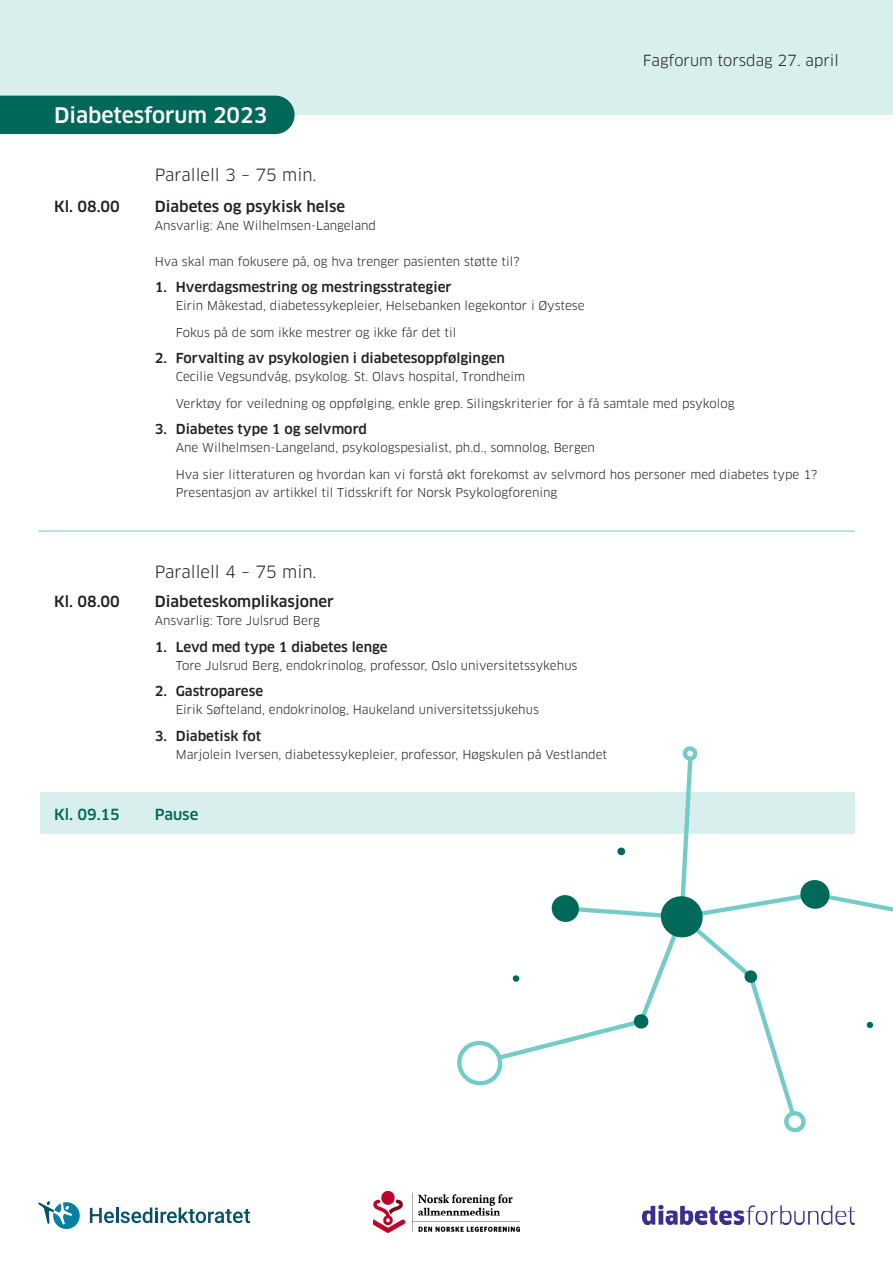
<style>
.page{position:relative;width:893px;height:1263px;background:#fff}
.page>*{position:absolute;margin:0;border:0;box-sizing:border-box;transform-origin:0 0}
.Tittel_dag_hvit{font:500 21px "Clan OT";color:#fff}
.Tittel_hendelse_tema{font:16.5px "Clan OT";color:#231f20}
.Brødtekst{font:500 15px "Clan OT";color:#231f20}
.Brødtekst-2{font:15px "Clan OT";color:#231f20}
.Tittel_hendelse_tema-2{font:500 15px "Clan OT";color:#231f20}
.Tittel_hendelse_tema-3{font:500 15px "Clan OT";color:#006959}
.Brødtekst-3{font:500 13.5px "Clan OT";color:#231f20}
.Brødtekst-4{font:12px/18px "Clan OT";color:#231f20}
</style>
<div class="page">
<svg style="left:38px;top:1201px;width:42px;height:28px"></svg>
<svg style="left:90px;top:1207px;width:160px;height:16px"></svg>
<img style="left:643px;top:1205px;width:212px;height:20px">
<img style="left:374px;top:1191px;width:145px;height:41px">
<hr style="left:38px;top:531px;width:817px;height:1px;background:#73ccc7">
<div style="left:40px;top:793px;width:815px;height:41px;background:#d9efee"></div>
<div style="left:0;top:0;width:893px;height:115px;background:#d9efee"></div>
<div style="left:0;top:96px;width:295px;height:38px;background:#006858"></div>
<svg style="left:506px;top:940px;width:288px;height:169px"></svg>
<svg style="left:457px;top:1040px;width:49px;height:46px"></svg>
<svg style="left:784px;top:1109px;width:22px;height:24px"></svg>
<svg style="left:744px;top:969px;width:14px;height:15px"></svg>
<svg style="left:633px;top:1013px;width:16px;height:17px"></svg>
<svg style="left:512px;top:975px;width:8px;height:7px"></svg>
<svg style="left:866px;top:1021px;width:7px;height:7px"></svg>
<svg style="left:550px;top:746px;width:343px;height:194px"></svg>
<p class="Tittel_dag_hvit" style="left:54px;top:103px;width:215px">Diabetesforum 2023</p>
<p class="Tittel_hendelse_tema" style="left:155px;top:165px;width:163px">Parallell 3 – 75 min.</p>
<p class="Brødtekst-2" style="left:643px;top:51px;width:197px">Fagforum torsdag 27. april</p>
<p class="Tittel_hendelse_tema-2" style="left:54px;top:197px;width:67px">Kl. 08.00</p>
<p class="Tittel_hendelse_tema-2" style="left:54px;top:593px;width:67px">Kl. 08.00</p>
<p class="Brødtekst" style="left:155px;top:197px;width:192px">Diabetes og psykisk helse</p>
<p class="Brødtekst-4" style="left:155px;top:216px;width:223px">Ansvarlig: Ane Wilhelmsen-Langeland</p>
<p class="Brødtekst-4" style="left:155px;top:252px;width:366px">Hva skal man fokusere på, og hva trenger pasienten støtte til?</p>
<p class="Brødtekst-3" style="left:155px;top:279px;width:298px">1. Hverdagsmestring og mestringsstrategier</p>
<p class="Brødtekst-4" style="left:176px;top:297px;width:410px">Eirin Måkestad, diabetessykepleier, Helsebanken legekontor i Øystese</p>
<p class="Brødtekst-4" style="left:176px;top:323px;width:282px">Fokus på de som ikke mestrer og ikke får det til</p>
<p class="Brødtekst-3" style="left:155px;top:350px;width:352px">2. Forvalting av psykologien i diabetesoppfølgingen</p>
<p class="Brødtekst-4" style="left:176px;top:368px;width:351px">Cecilie Vegsundvåg, psykolog. St. Olavs hospital, Trondheim</p>
<p class="Brødtekst-4" style="left:176px;top:394px;width:560px">Verktøy for veiledning og oppfølging, enkle grep. Silingskriterier for å få samtale med psykolog</p>
<p class="Brødtekst-3" style="left:155px;top:421px;width:214px">3. Diabetes type 1 og selvmord</p>
<p class="Brødtekst-4" style="left:176px;top:439px;width:421px">Ane Wilhelmsen-Langeland, psykologspesialist, ph.d., somnolog, Bergen</p>
<p class="Brødtekst-4" style="left:176px;top:465px;width:643px">Hva sier litteraturen og hvordan kan vi forstå økt forekomst av selvmord hos personer med diabetes type 1?<br>Presentasjon av artikkel til Tidsskrift for Norsk Psykologforening</p>
<p class="Tittel_hendelse_tema" style="left:155px;top:562px;width:163px">Parallell 4 – 75 min.</p>
<p class="Brødtekst" style="left:155px;top:593px;width:181px">Diabeteskomplikasjoner</p>
<p class="Brødtekst-4" style="left:155px;top:612px;width:167px">Ansvarlig: Tore Julsrud Berg</p>
<p class="Brødtekst-3" style="left:155px;top:639px;width:234px">1. Levd med type 1 diabetes lenge</p>
<p class="Brødtekst-4" style="left:176px;top:656px;width:403px">Tore Julsrud Berg, endokrinolog, professor, Oslo universitetssykehus</p>
<p class="Brødtekst-3" style="left:155px;top:683px;width:110px">2. Gastroparese</p>
<p class="Brødtekst-4" style="left:176px;top:701px;width:365px">Eirik Søfteland, endokrinolog, Haukeland universitetssjukehus</p>
<p class="Brødtekst-3" style="left:155px;top:728px;width:108px">3. Diabetisk fot</p>
<p class="Brødtekst-4" style="left:176px;top:745px;width:433px">Marjolein Iversen, diabetessykepleier, professor, Høgskulen på Vestlandet</p>
<p class="Tittel_hendelse_tema-3" style="left:54px;top:806px;width:67px">Kl. 09.15</p>
<p class="Tittel_hendelse_tema-3" style="left:155px;top:806px;width:45px">Pause</p>
</div>
